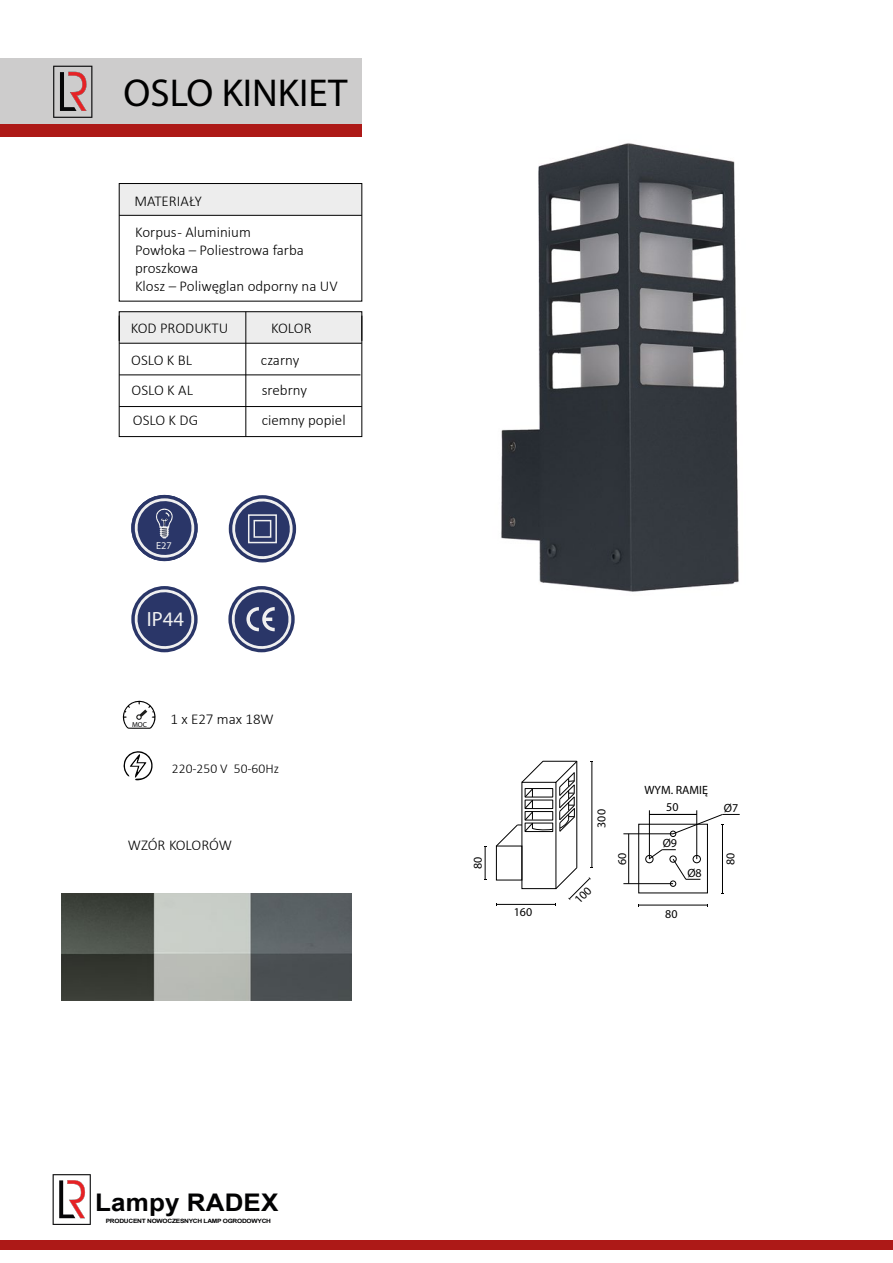
<style>
.page{position:relative;width:893px;height:1263px;background:#fff}
.page>*{position:absolute;margin:0;border:0;box-sizing:border-box;transform-origin:0 0}
.t1{font:39px "Myriad Pro";color:#000}
.t2{font:700 24.3px "Arial";letter-spacing:.005em;color:#020203;scale:1.07 1}
.t3{font:20.7px "Myriad Pro";color:#f0f0f0}
.t4{font:300 15px/18px "Calibri";color:#000}
.t5{font:300 13.5px "Calibri";color:#000}
.t6{font:12px "Myriad Pro";color:#000}
.t7{font:10.35px "Myriad Pro";color:#efefef}
.t8{font:7.2px "Myriad Pro";color:#020203}
.t9{font:700 5.85px "Arial";letter-spacing:-.04em;color:#020203;scale:1.13 1}
</style>
<div class="page">
<div style="left:0;top:58px;width:362px;height:66px;background:#cdcccc"></div>
<div style="left:0;top:124px;width:362px;height:12px;background:#ad1917"></div>
<svg style="left:131px;top:586px;width:67px;height:66px"></svg>
<svg style="left:133px;top:588px;width:62px;height:61px"></svg>
<svg style="left:228px;top:586px;width:67px;height:66px"></svg>
<svg style="left:230px;top:588px;width:62px;height:61px"></svg>
<svg style="left:53px;top:66px;width:39px;height:52px"></svg>
<div style="left:0;top:1240px;width:893px;height:10px;background:#ad1917"></div>
<svg style="left:53px;top:1174px;width:38px;height:51px"></svg>
<div style="left:119px;top:312px;width:243px;height:31px;background:#ededed"></div>
<div style="left:119px;top:184px;width:243px;height:31px;background:#ededed"></div>
<div style="left:119px;top:311px;width:243px;height:126px;border:1px solid #000"></div>
<hr style="left:119px;top:406px;width:243px;height:1px;background:#000">
<hr style="left:119px;top:375px;width:241px;height:1px;background:#000">
<hr style="left:119px;top:343px;width:243px;height:1px;background:#000">
<hr style="left:246px;top:312px;width:1px;height:125px;background:#000">
<div style="left:119px;top:183px;width:243px;height:118px;border:1px solid #000"></div>
<svg style="left:119px;top:316px;width:1px;height:25px"></svg>
<svg style="left:362px;top:316px;width:1px;height:25px"></svg>
<hr style="left:119px;top:215px;width:243px;height:1px;background:#000">
<svg style="left:122px;top:700px;width:34px;height:29px"></svg>
<svg style="left:123px;top:751px;width:30px;height:30px"></svg>
<img style="left:62px;top:893px;width:290px;height:107px">
<svg style="left:131px;top:495px;width:67px;height:66px"></svg>
<div style="left:229px;top:495px;width:67px;height:67px;background:#2a3668;border-radius:50%"></div>
<svg style="left:230px;top:497px;width:63px;height:62px"></svg>
<div style="left:248px;top:514px;width:29px;height:29px;border:2px solid #f0f0f0"></div>
<div style="left:253px;top:520px;width:18px;height:18px;border:2px solid #f0f0f0"></div>
<div style="left:638px;top:824px;width:70px;height:69px;border:1px solid #000"></div>
<div style="left:693px;top:855px;width:8px;height:8px;border:1px solid #000;border-radius:50%"></div>
<div style="left:645px;top:855px;width:8px;height:8px;border:1px solid #000;border-radius:50%"></div>
<div style="left:670px;top:880px;width:6px;height:7px;border:1px solid #000;border-radius:50%"></div>
<hr style="left:639px;top:905px;width:68px;height:1px;background:#000">
<hr style="left:722px;top:825px;width:1px;height:68px;background:#000">
<hr style="left:649px;top:810px;width:1px;height:49px;background:#000">
<hr style="left:696px;top:810px;width:1px;height:49px;background:#000">
<hr style="left:649px;top:814px;width:48px;height:1px;background:#000">
<hr style="left:623px;top:833px;width:50px;height:1px;background:#000">
<hr style="left:623px;top:883px;width:50px;height:1px;background:#000">
<hr style="left:628px;top:834px;width:1px;height:50px;background:#000">
<svg style="left:670px;top:814px;width:70px;height:23px"></svg>
<svg style="left:649px;top:849px;width:51px;height:31px"></svg>
<div style="left:521px;top:782px;width:35px;height:107px;border:1px solid #000"></div>
<hr style="left:576px;top:761px;width:1px;height:107px;background:#000">
<hr style="left:592px;top:761px;width:1px;height:106px;background:#000">
<hr style="left:497px;top:904px;width:59px;height:1px;background:#000">
<div style="left:496px;top:846px;width:26px;height:34px;border:1px solid #000"></div>
<hr style="left:485px;top:846px;width:1px;height:34px;background:#000">
<svg style="left:495px;top:760px;width:83px;height:87px"></svg>
<img style="left:501px;top:143px;width:238px;height:449px">
<svg style="left:555px;top:866px;width:38px;height:40px"></svg>
<h1 class="t1" style="left:124px;top:69px;width:225px">OSLO KINKIET</h1>
<p class="t4" style="left:134px;top:191px;width:69px">MATERIAŁY</p>
<p class="t4" style="left:135px;top:222px;width:204px">Korpus - Aluminium<br>Powłoka – Poliestrowa farba proszkowa<br>Klosz – Poliwęglan odporny na UV</p>
<p class="t4" style="left:131px;top:318px;width:99px">KOD PRODUKTU</p>
<p class="t4" style="left:271px;top:318px;width:42px">KOLOR</p>
<p class="t4" style="left:131px;top:351px;width:62px">OSLO K BL</p>
<p class="t4" style="left:261px;top:351px;width:40px">czarny</p>
<p class="t4" style="left:132px;top:381px;width:63px">OSLO K AL</p>
<p class="t4" style="left:262px;top:381px;width:47px">srebrny</p>
<p class="t4" style="left:133px;top:411px;width:67px">OSLO K DG</p>
<p class="t4" style="left:262px;top:411px;width:85px">ciemny popiel</p>
<p class="t7" style="left:156px;top:539px;width:17px">E27</p>
<h3 class="t3" style="left:147px;top:606px;width:39px">IP44</h3>
<p class="t8" style="left:132px;top:720px;width:16px">MOC</p>
<p class="t4" style="left:170px;top:710px;width:105px">1 x E27 max 18W</p>
<p class="t5" style="left:172px;top:760px;width:109px">220-250 V 50-60Hz</p>
<p class="t4" style="left:128px;top:836px;width:106px">WZÓR KOLORÓW</p>
<h2 class="t2" style="left:95px;top:1186px;width:173px">Lampy RADEX</h2>
<p class="t9" style="left:106px;top:1217px;width:148px">PRODUCENT NOWOCZESNYCH LAMP OGRODOWYCH</p>
<p class="t6" style="left:471px;top:869px;width:14px;rotate:-90deg">80</p>
<p class="t6" style="left:514px;top:904px;width:20px">160</p>
<p class="t6" style="left:594px;top:828px;width:20px;rotate:-90deg">300</p>
<p class="t6" style="left:644px;top:782px;width:65px">WYM. RAMIĘ</p>
<p class="t6" style="left:666px;top:800px;width:14px">50</p>
<p class="t6" style="left:663px;top:836px;width:16px">Ø9</p>
<p class="t6" style="left:724px;top:800px;width:16px">Ø7</p>
<p class="t6" style="left:615px;top:865px;width:14px;rotate:-90deg">60</p>
<p class="t6" style="left:723px;top:865px;width:14px;rotate:-90deg">80</p>
<p class="t6" style="left:687px;top:866px;width:16px">Ø8</p>
<p class="t6" style="left:665px;top:906px;width:14px">80</p>
</div>
